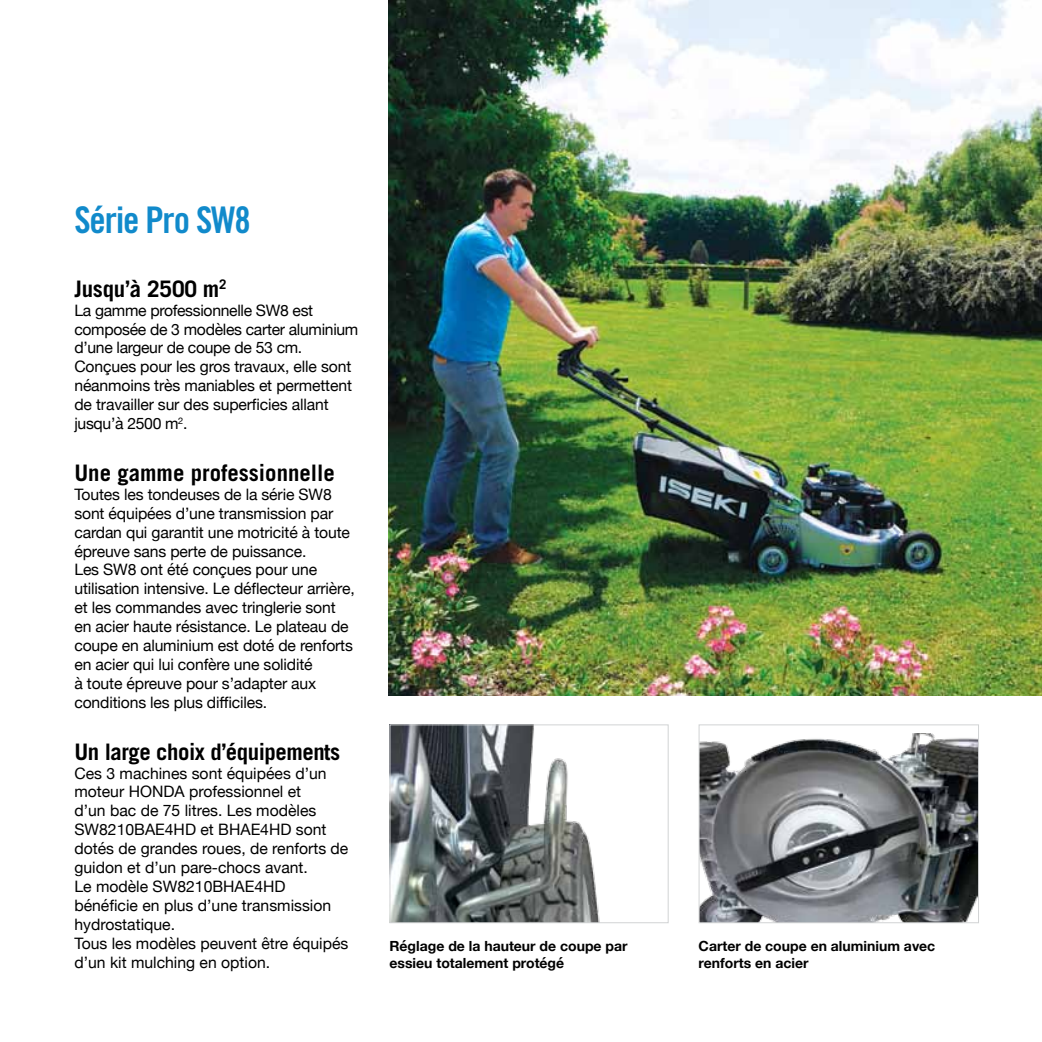
<style>
.page{position:relative;width:1042px;height:1042px;background:#fff}
.page>*{position:absolute;margin:0;border:0;box-sizing:border-box;transform-origin:0 0}
.t1{font:36.75px "Trade Gothic LT Std Bd Cn 20";letter-spacing:-.03em;color:#118acb}
.t2{font:700 22.75px "Trade Gothic LT Std";letter-spacing:-.01em;color:#000}
.t3{font:15.75px/18.9px "Helvetica Neue";letter-spacing:-.01em;color:#000}
.t4{font:700 14px/16.8px "Helvetica Neue";color:#000}
</style>
<div class="page">
<img style="left:389px;top:0;width:653px;height:695px">
<img style="left:700px;top:734px;width:277px;height:187px">
<div style="left:698px;top:724px;width:281px;height:199px;border:1px solid #d1d3d4"></div>
<img style="left:391px;top:726px;width:209px;height:195px">
<div style="left:389px;top:724px;width:279px;height:199px;border:1px solid #d1d3d4"></div>
<h1 class="t1" style="left:74px;top:198px;width:178px">Série Pro SW8</h1>
<h2 class="t2" style="left:74px;top:275px;width:154px">Jusqu’à 2500 m<sup>2</sup></h2>
<p class="t3" style="left:74px;top:301px;width:285px">La gamme professionnelle SW8 est composée de 3 modèles carter aluminium d’une largeur de coupe de 53 cm.<br>Conçues pour les gros travaux, elle sont néanmoins très maniables et permettent de travailler sur des superficies allant jusqu’à 2500 m<sup>2</sup>.</p>
<h2 class="t2" style="left:74px;top:459px;width:262px">Une gamme professionnelle</h2>
<p class="t3" style="left:74px;top:486px;width:282px">Toutes les tondeuses de la série SW8 sont équipées d’une transmission par cardan qui garantit une motricité à toute épreuve sans perte de puissance.<br>Les SW8 ont été conçues pour une utilisation intensive. Le déflecteur arrière, et les commandes avec tringlerie sont en acier haute résistance. Le plateau de coupe en aluminium est doté de renforts en acier qui lui confère une solidité<br>à toute épreuve pour s’adapter aux conditions les plus difficiles.</p>
<h2 class="t2" style="left:74px;top:737px;width:267px">Un large choix d’équipements</h2>
<p class="t3" style="left:74px;top:764px;width:275px">Ces 3 machines sont équipées d’un moteur HONDA professionnel et<br>d’un bac de 75 litres. Les modèles<br>SW8210BAE4HD et BHAE4HD sont dotés de grandes roues, de renforts de guidon et d’un pare-chocs avant.<br>Le modèle SW8210BHAE4HD bénéficie en plus d’une transmission hydrostatique.<br>Tous les modèles peuvent être équipés d’un kit mulching en option.</p>
<p class="t4" style="left:389px;top:938px;width:239px">Réglage de la hauteur de coupe par essieu totalement protégé</p>
<p class="t4" style="left:698px;top:938px;width:238px">Carter de coupe en aluminium avec renforts en acier</p>
</div>
